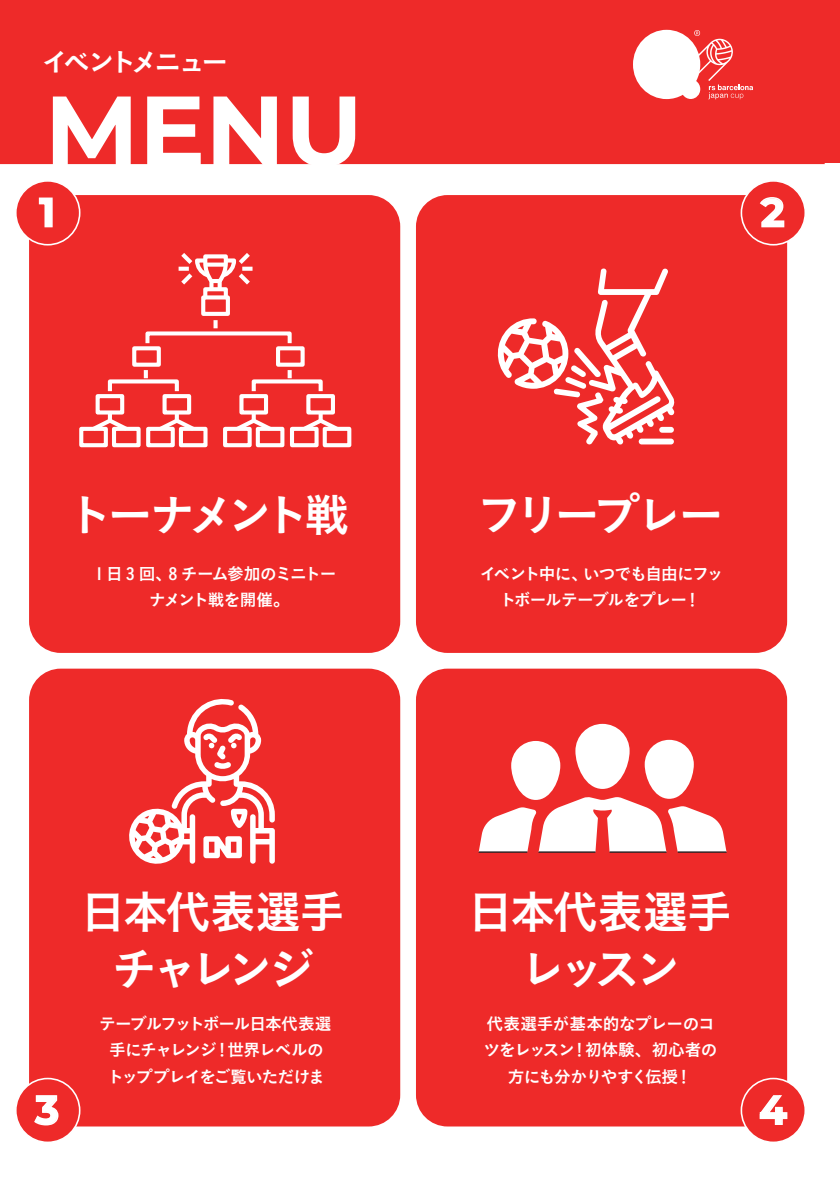
<style>
.page{position:relative;width:840px;height:1191px;background:#fff}
.page>*{position:absolute;margin:0;border:0;box-sizing:border-box;transform-origin:0 0}
.t1{font:100 98.6px "Montserrat";color:#fff}
.t2{font:45.6px/56.4px "Koburina Go Std N W6";letter-spacing:-.09em;color:#fff;text-align:center}
.t3{font:45.6px "Koburina Go Std N W6";letter-spacing:-.125em;color:#fff}
.t4{font:100 40.2px "Montserrat";color:#fff}
.t5{font:26.8px "Koburina Go Std N W6";letter-spacing:-.145em;color:#fff}
.t6{font:16.6px/26.8px "Koburina Go Std N W6";letter-spacing:-.065em;color:#fff;text-align:center}
.t7{font:16.6px/26.8px "Koburina Go Std N W6";letter-spacing:-.04em;color:#fff;text-align:center}
</style>
<div class="page">
<div style="left:1px;top:1px;width:838px;height:162px;background:#ee2a29"></div>
<svg style="left:633px;top:30px;width:119px;height:69px"></svg>
<div style="left:29px;top:195px;width:371px;height:458px;background:#ee2a29;border-radius:32px"></div>
<div style="left:416px;top:195px;width:370px;height:458px;background:#ee2a29;border-radius:32px"></div>
<div style="left:29px;top:668px;width:371px;height:458px;background:#ee2a29;border-radius:32px"></div>
<div style="left:416px;top:668px;width:370px;height:458px;background:#ee2a29;border-radius:32px"></div>
<div style="left:16px;top:181px;width:64px;height:64px;background:#ee2a29;border-radius:50%"></div>
<div style="left:15px;top:180px;width:65px;height:65px;border:2px solid #fff;border-radius:50%"></div>
<svg style="left:38px;top:197px;width:15px;height:31px"></svg>
<div style="left:741px;top:181px;width:63px;height:64px;background:#ee2a29;border-radius:50%"></div>
<div style="left:740px;top:180px;width:65px;height:65px;border:2px solid #fff;border-radius:50%"></div>
<svg style="left:760px;top:197px;width:24px;height:31px"></svg>
<div style="left:16px;top:1078px;width:64px;height:64px;background:#ee2a29;border-radius:50%"></div>
<div style="left:15px;top:1077px;width:65px;height:66px;border:2px solid #fff;border-radius:50%"></div>
<svg style="left:34px;top:1095px;width:25px;height:31px"></svg>
<div style="left:741px;top:1078px;width:63px;height:64px;background:#ee2a29;border-radius:50%"></div>
<div style="left:740px;top:1077px;width:65px;height:66px;border:2px solid #fff;border-radius:50%"></div>
<svg style="left:759px;top:1095px;width:28px;height:30px"></svg>
<svg style="left:129px;top:699px;width:146px;height:165px"></svg>
<div style="left:112px;top:427px;width:28px;height:20px;border:4px solid #fff"></div>
<div style="left:79px;top:427px;width:29px;height:20px;border:4px solid #fff"></div>
<div style="left:95px;top:394px;width:29px;height:20px;border:4px solid #fff"></div>
<svg style="left:88px;top:412px;width:44px;height:22px"></svg>
<div style="left:179px;top:427px;width:28px;height:20px;border:4px solid #fff"></div>
<div style="left:146px;top:427px;width:29px;height:20px;border:4px solid #fff"></div>
<div style="left:162px;top:394px;width:29px;height:20px;border:4px solid #fff"></div>
<div style="left:132px;top:346px;width:29px;height:21px;border:4px solid #fff"></div>
<svg style="left:155px;top:412px;width:43px;height:22px"></svg>
<svg style="left:144px;top:370px;width:4px;height:8px"></svg>
<div style="left:201px;top:295px;width:29px;height:21px;border:4px solid #fff"></div>
<div style="left:203px;top:287px;width:25px;height:12px;border:4px solid #fff"></div>
<svg style="left:178px;top:253px;width:75px;height:40px"></svg>
<svg style="left:178px;top:267px;width:11px;height:4px"></svg>
<div style="left:108px;top:379px;width:71px;height:14px;border:4px solid #fff"></div>
<div style="left:145px;top:331px;width:146px;height:14px;border:4px solid #fff"></div>
<div style="left:256px;top:427px;width:28px;height:20px;border:4px solid #fff"></div>
<div style="left:223px;top:427px;width:28px;height:20px;border:4px solid #fff"></div>
<div style="left:239px;top:394px;width:29px;height:20px;border:4px solid #fff"></div>
<svg style="left:232px;top:419px;width:43px;height:15px"></svg>
<div style="left:251px;top:412px;width:5px;height:9px;background:#fff"></div>
<div style="left:322px;top:427px;width:29px;height:20px;border:4px solid #fff"></div>
<div style="left:290px;top:427px;width:28px;height:20px;border:4px solid #fff"></div>
<div style="left:306px;top:394px;width:29px;height:20px;border:4px solid #fff"></div>
<div style="left:276px;top:346px;width:28px;height:21px;border:4px solid #fff"></div>
<svg style="left:298px;top:412px;width:44px;height:22px"></svg>
<svg style="left:287px;top:370px;width:4px;height:8px"></svg>
<svg style="left:213px;top:320px;width:4px;height:8px"></svg>
<div style="left:251px;top:379px;width:71px;height:14px;border:4px solid #fff"></div>
<svg style="left:478px;top:724px;width:249px;height:128px"></svg>
<svg style="left:497px;top:268px;width:177px;height:176px"></svg>
<div style="left:638px;top:438px;width:35px;height:6px;background:#fff;border-radius:3px"></div>
<div style="left:659px;top:427px;width:14px;height:6px;background:#fff;border-radius:3px"></div>
<h3 class="t5" style="left:42px;top:42px;width:188px">イベントメニュー</h3>
<h1 class="t1" style="left:45px;top:65px;width:319px">MENU</h1>
<h3 class="t4" style="left:39px;top:185px;width:17px">1</h3>
<h3 class="t4" style="left:760px;top:185px;width:25px">2</h3>
<h2 class="t3" style="left:66px;top:479px;width:285px">トーナメント戦</h2>
<p class="t6" style="left:95px;top:560px;width:243px">1 日 3 回、8 チーム参加のミニトーナメント戦を開催。</p>
<h2 class="t2" style="left:476px;top:487px;width:249px">フリープレー</h2>
<p class="t6" style="left:479px;top:560px;width:245px">イベント中に、いつでも自由にフットボールテーブルをプレー！</p>
<h2 class="t2" style="left:80px;top:885px;width:266px">日本代表選手チャレンジ</h2>
<h2 class="t2" style="left:467px;top:885px;width:266px">日本代表選手レッスン</h2>
<p class="t6" style="left:99px;top:1010px;width:234px">テーブルフットボール日本代表選手にチャレンジ！世界レベルのトッププレイをご覧いただけま</p>
<p class="t7" style="left:483px;top:1010px;width:235px">代表選手が基本的なプレーのコツをレッスン！初体験、初心者の方にも分かりやすく伝授！</p>
<h3 class="t4" style="left:35px;top:1083px;width:25px">3</h3>
<h3 class="t4" style="left:758px;top:1083px;width:29px">4</h3>
</div>
